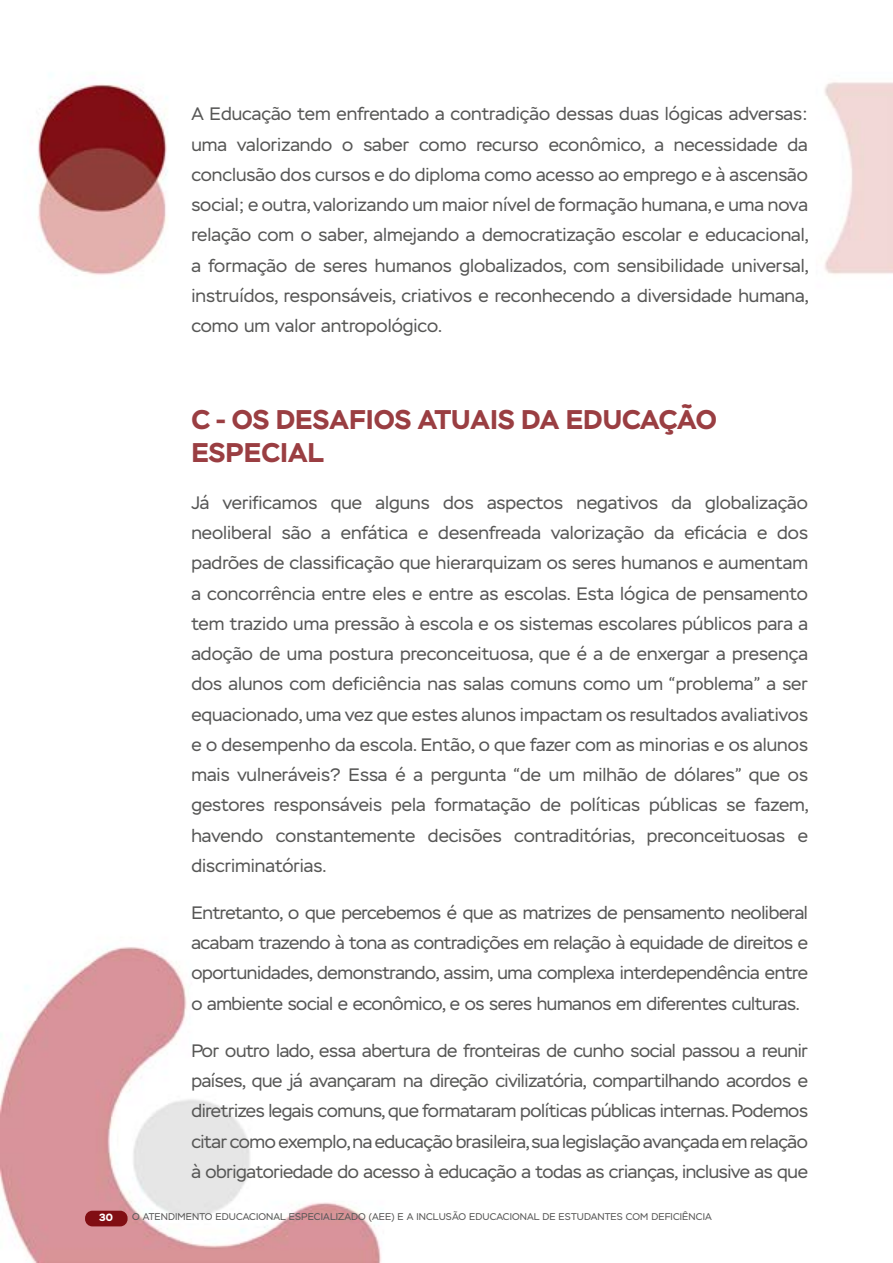
<style>
.page{position:relative;width:893px;height:1263px;background:#fff}
.page>*{position:absolute;margin:0;border:0;box-sizing:border-box;transform-origin:0 0}
.t1{font:700 27px/32.7px "Stem";color:#9a3e42}
.t2{font:18px/30.3px "Stem";letter-spacing:-.02em;color:#575756;text-align:justify}
.t3{font:700 10.5px "Stem";color:#fff}
.t4{font:9.75px "Stem";letter-spacing:.01em;color:#575756}
</style>
<div class="page">
<img style="left:0;top:82px;width:893px;height:1181px">
<div style="left:85px;top:1211px;width:43px;height:15px;background:#810e13;border-radius:7px"></div>
<p class="t2" style="left:191px;top:99px;width:619px">A Educação tem enfrentado a contradição dessas duas lógicas adversas: uma valorizando o saber como recurso econômico, a necessidade da conclusão dos cursos e do diploma como acesso ao emprego e à ascensão social; e outra, valorizando um maior nível de formação humana, e uma nova relação com o saber, almejando a democratização escolar e educacional, a formação de seres humanos globalizados, com sensibilidade universal, instruídos, responsáveis, criativos e reconhecendo a diversidade humana, como um valor antropológico.</p>
<h1 class="t1" style="left:191px;top:403px;width:527px">C - OS DESAFIOS ATUAIS DA EDUCAÇÃO<br>ESPECIAL</h1>
<p class="t2" style="left:191px;top:488px;width:619px">Já verificamos que alguns dos aspectos negativos da globalização neoliberal são a enfática e desenfreada valorização da eficácia e dos padrões de classificação que hierarquizam os seres humanos e aumentam a concorrência entre eles e entre as escolas. Esta lógica de pensamento tem trazido uma pressão à escola e os sistemas escolares públicos para a adoção de uma postura preconceituosa, que é a de enxergar a presença dos alunos com deficiência nas salas comuns como um “problema” a ser equacionado, uma vez que estes alunos impactam os resultados avaliativos e o desempenho da escola. Então, o que fazer com as minorias e os alunos mais vulneráveis? Essa é a pergunta “de um milhão de dólares” que os gestores responsáveis pela formatação de políticas públicas se fazem, havendo constantemente decisões contraditórias, preconceituosas e discriminatórias.</p>
<p class="t2" style="left:191px;top:898px;width:618px">Entretanto, o que percebemos é que as matrizes de pensamento neoliberal acabam trazendo à tona as contradições em relação à equidade de direitos e oportunidades, demonstrando, assim, uma complexa interdependência entre o ambiente social e econômico, e os seres humanos em diferentes culturas.</p>
<p class="t2" style="left:191px;top:1036px;width:618px">Por outro lado, essa abertura de fronteiras de cunho social passou a reunir países, que já avançaram na direção civilizatória, compartilhando acordos e diretrizes legais comuns, que formataram políticas públicas internas. Podemos citar como exemplo, na educação brasileira, sua legislação avançada em relação à obrigatoriedade do acesso à educação a todas as crianças, inclusive as que</p>
<p class="t3" style="left:99px;top:1211px;width:15px">30</p>
<p class="t4" style="left:132px;top:1211px;width:581px">O ATENDIMENTO EDUCACIONAL ESPECIALIZADO (AEE) E A INCLUSÃO EDUCACIONAL DE ESTUDANTES COM DEFICIÊNCIA</p>
</div>
